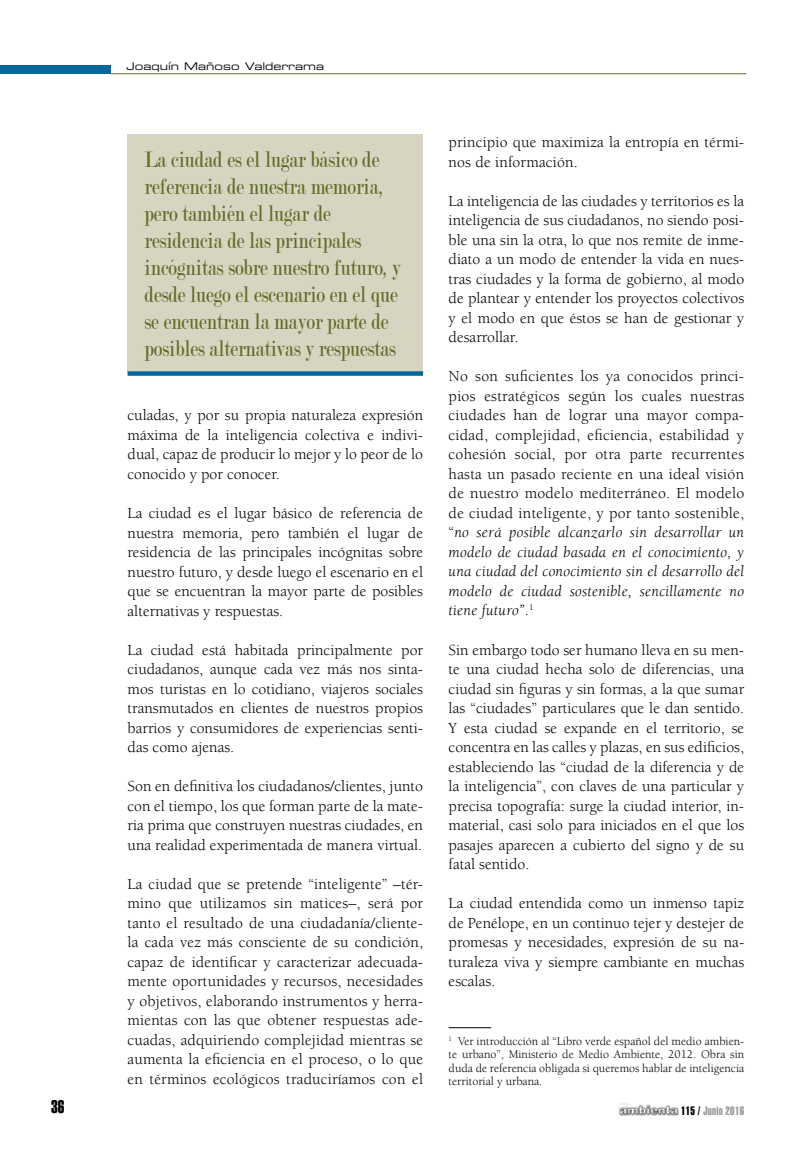
<style>
.page{position:relative;width:808px;height:1149px;background:#fff}
.page>*{position:absolute;margin:0;border:0;box-sizing:border-box;transform-origin:0 0}
.t1{font:24px/27px "Modern";color:#5f6d27;scale:.8 1}
.t2{font:18px "Helvetica LT Std Extra Comp";color:#000}
.t3{font:15.75px/19.5px "Berkeley Std";color:#000;text-align:justify}
.t4{font:12px/13.5px "Berkeley Std";color:#000;text-align:justify}
.t5{font:12px "Helvetica LT Std Extra Comp";letter-spacing:.025em;color:#9c9e9f}
.t6{font:10.5px "Eurostile LT Std Ex 2";color:#000}
.s1{font-style:italic}
.s2{color:#000}
</style>
<div class="page">
<div style="left:0;top:65px;width:111px;height:9px;background:#00689e"></div>
<hr style="left:111px;top:73px;width:635px;height:1px;background:#5f6d27">
<img style="left:618px;top:1103px;width:61px;height:13px">
<hr style="left:449px;top:1027px;width:42px;height:1px;background:#000">
<div style="left:128px;top:134px;width:295px;height:239px;background:#d7d5c1"></div>
<svg style="left:128px;top:371px;width:295px;height:4px"></svg>
<p class="t6" style="left:126px;top:59px;width:199px">Joaquín Mañoso Valderrama</p>
<p class="t1" style="left:145px;top:146px;width:322px">La ciudad es el lugar básico de referencia de nuestra memoria, pero también el lugar de residencia de las principales incógnitas sobre nuestro futuro, y desde luego el escenario en el que se encuentran la mayor parte de posibles alternativas y respuestas</p>
<p class="t3" style="left:128px;top:406px;width:297px">culadas, y por su propia naturaleza expresión máxima de la inteligencia colectiva e indivi&shy;dual, capaz de producir lo mejor y lo peor de lo conocido y por conocer.</p>
<p class="t3" style="left:128px;top:503px;width:297px">La ciudad es el lugar básico de referencia de nuestra memoria, pero también el lugar de residencia de las principales incógnitas sobre nuestro futuro, y desde luego el escenario en el que se encuentran la mayor parte de posibles alternativas y respuestas.</p>
<p class="t3" style="left:128px;top:640px;width:297px">La ciudad está habitada principalmente por ciudadanos, aunque cada vez más nos sinta&shy;mos turistas en lo cotidiano, viajeros sociales transmutados en clientes de nuestros propios barrios y consumidores de experiencias senti&shy;das como ajenas.</p>
<p class="t3" style="left:128px;top:776px;width:297px">Son en definitiva los ciudadanos/clientes, junto con el tiempo, los que forman parte de la mate&shy;ria prima que construyen nuestras ciudades, en una realidad experimentada de manera virtual.</p>
<p class="t3" style="left:128px;top:874px;width:297px">La ciudad que se pretende “inteligente” –tér&shy;mino que utilizamos sin matices–, será por tanto el resultado de una ciudadanía/cliente&shy;la cada vez más consciente de su condición, capaz de identificar y caracterizar adecuada&shy;mente oportunidades y recursos, necesidades y objetivos, elaborando instrumentos y herra&shy;mientas con las que obtener respuestas ade&shy;cuadas, adquiriendo complejidad mientras se aumenta la eficiencia en el proceso, o lo que en términos ecológicos traduciríamos con el</p>
<p class="t3" style="left:449px;top:133px;width:297px">principio que maximiza la entropía en térmi&shy;nos de información.</p>
<p class="t3" style="left:449px;top:191px;width:297px">La inteligencia de las ciudades y territorios es la inteligencia de sus ciudadanos, no siendo posi&shy;ble una sin la otra, lo que nos remite de inme&shy;diato a un modo de entender la vida en nues&shy;tras ciudades y la forma de gobierno, al modo de plantear y entender los proyectos colectivos y el modo en que éstos se han de gestionar y desarrollar.</p>
<p class="t3" style="left:449px;top:367px;width:297px">No son suficientes los ya conocidos princi&shy;pios estratégicos según los cuales nuestras ciudades han de lograr una mayor compa&shy;cidad, complejidad, eficiencia, estabilidad y cohesión social, por otra parte recurrentes hasta un pasado reciente en una ideal visión de nuestro modelo mediterráneo. El modelo de ciudad inteligente, y por tanto sostenible, “<span class="s1">no será posible alcanzarlo sin desarrollar un modelo de ciudad basada en el conocimiento, y una ciudad del conocimiento sin el desarrollo del modelo de ciudad sostenible, sencillamente no tiene futuro”</span>.<sup>1</sup></p>
<p class="t3" style="left:449px;top:640px;width:297px">Sin embargo todo ser humano lleva en su men&shy;te una ciudad hecha solo de diferencias, una ciudad sin figuras y sin formas, a la que sumar las “ciudades” particulares que le dan sentido.<br>Y esta ciudad se expande en el territorio, se concentra en las calles y plazas, en sus edificios, estableciendo las “ciudad de la diferencia y de la inteligencia”, con claves de una particular y precisa topografía: surge la ciudad interior, in&shy;material, casi solo para iniciados en el que los pasajes aparecen a cubierto del signo y de su fatal sentido.</p>
<p class="t3" style="left:449px;top:893px;width:297px">La ciudad entendida como un inmenso tapiz de Penélope, en un continuo tejer y destejer de promesas y necesidades, expresión de su na&shy;turaleza viva y siempre cambiante en muchas escalas.</p>
<p class="t4" style="left:449px;top:1033px;width:297px"><sup>1</sup> Ver introducción al “Libro verde español del medio ambien&shy;te urbano”, Ministerio de Medio Ambiente, 2012. Obra sin duda de referencia obligada si queremos hablar de inteligencia territorial y urbana.</p>
<p class="t2" style="left:51px;top:1095px;width:15px">36</p>
<p class="t5" style="left:681px;top:1103px;width:65px"><span class="s2">115 /</span> Junio 2016</p>
</div>
